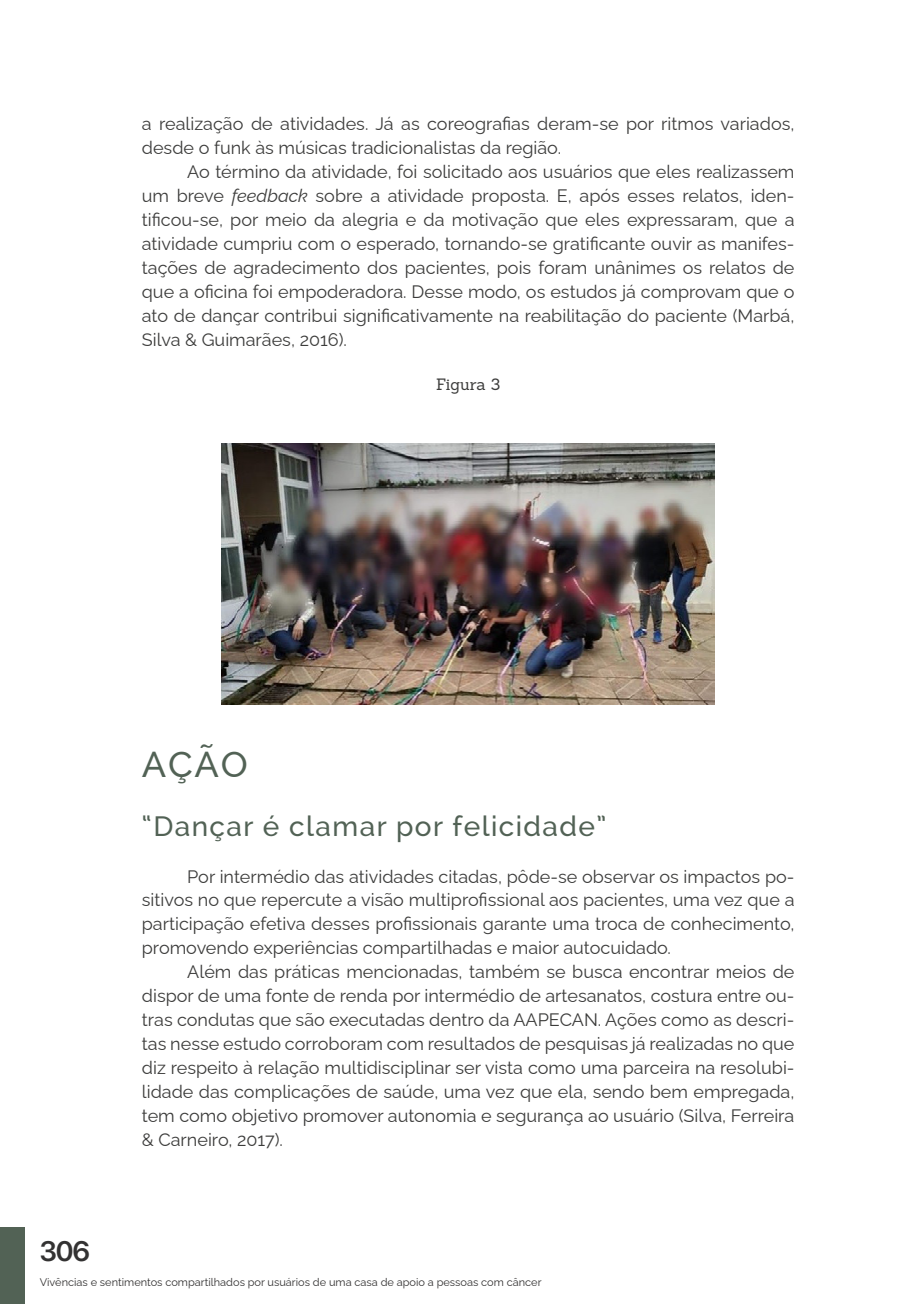
<style>
.page{position:relative;width:908px;height:1304px;background:#fff}
.page>*{position:absolute;margin:0;border:0;box-sizing:border-box;transform-origin:0 0}
.t1{font:500 36px "Raleway";color:#526255}
.t2{font:500 28px "Raleway";letter-spacing:.05em;color:#526255}
.t3{font:600 28px "SF Pro Display";color:#333232}
.t4{font:18px/24px "Raleway";color:#3c3c3b;text-align:justify}
.t5{font:16px "Sanchez";letter-spacing:-.005em;color:#3c3c3b}
.t6{font:11px "Raleway";color:#333232}
.s1{font-style:italic}
</style>
<div class="page">
<img style="left:221px;top:443px;width:493px;height:262px">
<div style="left:0;top:1227px;width:24px;height:77px;background:#526255"></div>
<p class="t4" style="left:142px;top:110px;width:653px">a realização de atividades. Já as coreografias deram-se por ritmos variados, desde o funk às músicas tradicionalistas da região.</p>
<p class="t4" style="left:142px;top:158px;width:654px;text-indent:45px">Ao término da atividade, foi solicitado aos usuários que eles realizassem um breve <span class="s1">feedback</span> sobre a atividade proposta. E, após esses relatos, iden&shy;tificou-se, por meio da alegria e da motivação que eles expressaram, que a atividade cumpriu com o esperado, tornando-se gratificante ouvir as manifes&shy;tações de agradecimento dos pacientes, pois foram unânimes os relatos de que a oficina foi empoderadora. Desse modo, os estudos já comprovam que o ato de dançar contribui significativamente na reabilitação do paciente (Marbá, Silva &amp; Guimarães, 2016).</p>
<p class="t5" style="left:436px;top:373px;width:66px">Figura 3</p>
<h2 class="t3" style="left:40px;top:1231px;width:52px">306</h2>
<h1 class="t1" style="left:142px;top:744px;width:53px">Ação</h1>
<h2 class="t2" style="left:142px;top:810px;width:466px">“Dançar é clamar por felicidade”</h2>
<p class="t4" style="left:142px;top:862px;width:653px;text-indent:45px">Por intermédio das atividades citadas, pôde-se observar os impactos po&shy;sitivos no que repercute a visão multiprofissional aos pacientes, uma vez que a participação efetiva desses profissionais garante uma troca de conhecimento, promovendo experiências compartilhadas e maior autocuidado.</p>
<p class="t4" style="left:142px;top:958px;width:654px;text-indent:45px">Além das práticas mencionadas, também se busca encontrar meios de dispor de uma fonte de renda por intermédio de artesanatos, costura entre ou&shy;tras condutas que são executadas dentro da AAPECAN. Ações como as descri&shy;tas nesse estudo corroboram com resultados de pesquisas já realizadas no que diz respeito à relação multidisciplinar ser vista como uma parceira na resolubi&shy;lidade das complicações de saúde, uma vez que ela, sendo bem empregada, tem como objetivo promover autonomia e segurança ao usuário (Silva, Ferreira &amp; Carneiro, 2017).</p>
<p class="t6" style="left:40px;top:1273px;width:503px">Vivências e sentimentos compartilhados por usuários de uma casa de apoio a pessoas com câncer</p>
</div>
